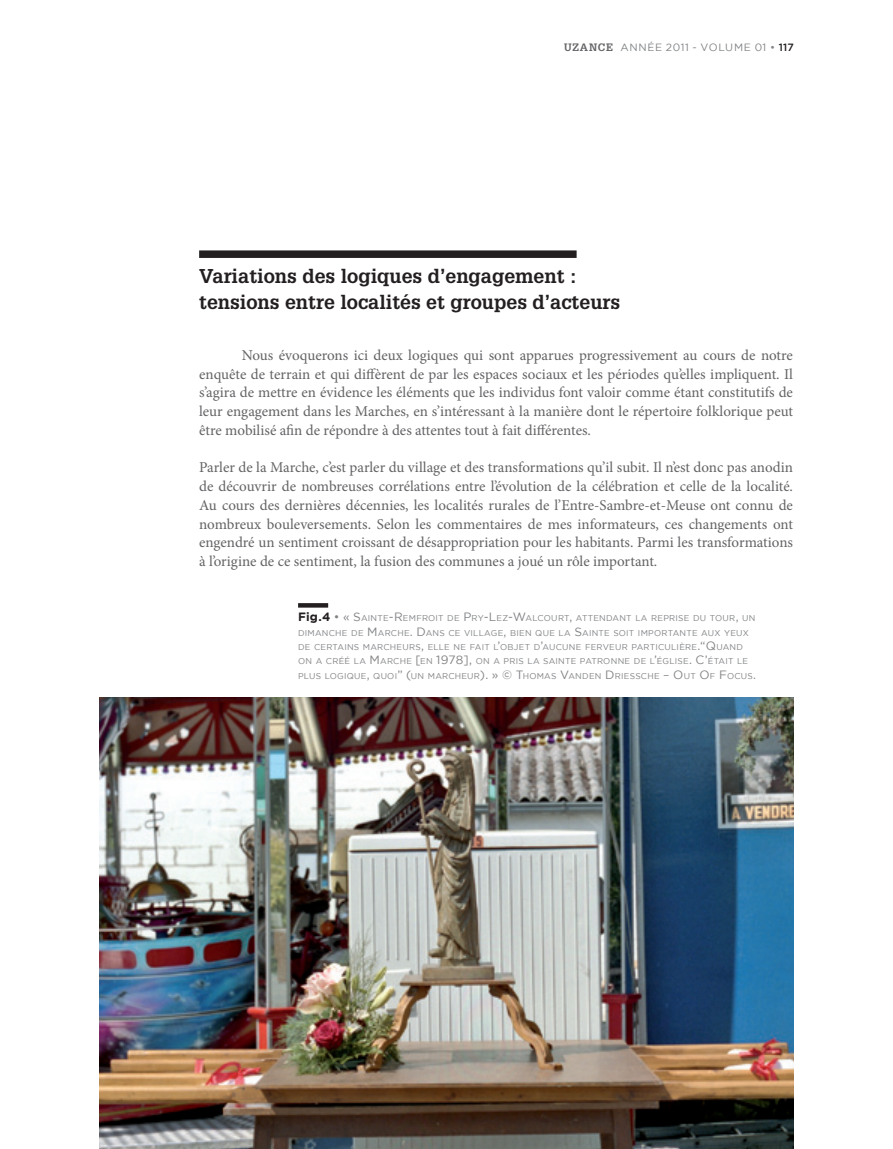
<style>
.page{position:relative;width:893px;height:1149px;background:#fff}
.page>*{position:absolute;margin:0;border:0;box-sizing:border-box;transform-origin:0 0}
.t1{font:700 19.5px/25.5px "Glypha";color:#231f20}
.t2{font:15px/18.8px "Minion Pro";color:#636366;text-align:justify}
.t3{font:10.5px "Gotham";letter-spacing:.06em;color:#808285}
.t4{font:8.4px/14.2px "Gotham";letter-spacing:.025em;color:#808285}
.s1{font-family:"Glypha";font-weight:700;color:#636366}
.s2{font-weight:500;color:#231f20}
.s3{font-weight:700;font-size:12px;color:#231f20}
.s4{font-size:12px}
</style>
<div class="page">
<div style="left:199px;top:250px;width:378px;height:8px;background:#231f20"></div>
<svg style="left:298px;top:603px;width:30px;height:4px"></svg>
<img style="left:99px;top:697px;width:695px;height:451px">
<p class="t3" style="left:564px;top:41px;width:231px"><span class="s1">uzance</span> ANNÉE 2011 - VOLUME 01 • <span class="s2">117</span></p>
<h1 class="t1" style="left:199px;top:263px;width:423px">Variations des logiques d’engagement : tensions entre localités et groupes d’acteurs</h1>
<p class="t2" style="left:199px;top:345px;width:595px;text-indent:43px">Nous évoquerons ici deux logiques qui sont apparues progressivement au cours de notre enquête de terrain et qui diffèrent de par les espaces sociaux et les périodes qu’elles impliquent. Il s’agira de mettre en évidence les éléments que les individus font valoir comme étant constitutifs de leur engagement dans les Marches, en s’intéressant à la manière dont le répertoire folklorique peut être mobilisé afin de répondre à des attentes tout à fait différentes.</p>
<p class="t2" style="left:199px;top:458px;width:595px">Parler de la Marche, c’est parler du village et des transformations qu’il subit. Il n’est donc pas anodin de découvrir de nombreuses corrélations entre l’évolution de la célébration et celle de la localité.<br>Au cours des dernières décennies, les localités rurales de l’Entre-Sambre-et-Meuse ont connu de nombreux bouleversements. Selon les commentaires de mes informateurs, ces changements ont engendré un sentiment croissant de désappropriation pour les habitants. Parmi les transformations à l’origine de ce sentiment, la fusion des communes a joué un rôle important.</p>
<p class="t4" style="left:298px;top:611px;width:459px"><span class="s3">Fig.4</span> <span class="s4">• « S</span>AINTE<span class="s4">-R</span>EMFROIT DE <span class="s4">P</span>RY<span class="s4">-L</span>EZ<span class="s4">-W</span>ALCOURT<span class="s4">,</span> ATTENDANT LA REPRISE DU TOUR<span class="s4">,</span> UN DIMANCHE DE <span class="s4">M</span>ARCHE<span class="s4">. D</span>ANS CE VILLAGE<span class="s4">,</span> BIEN QUE LA <span class="s4">S</span>AINTE SOIT IMPORTANTE AUX YEUX DE CERTAINS MARCHEURS<span class="s4">,</span> ELLE NE FAIT L<span class="s4">’</span>OBJET D<span class="s4">’</span>AUCUNE FERVEUR PARTICULIÈRE<span class="s4">.“Q</span> UAND ON A CRÉÉ LA <span class="s4">M</span>ARCHE <span class="s4">[</span>EN <span class="s4">1978],</span> ON A PRIS LA SAINTE PATRONNE DE L<span class="s4">’</span>ÉGLISE<span class="s4">. C’</span>ÉTAIT LE PLUS LOGIQUE<span class="s4">,</span> QUOI<span class="s4">” (</span>UN MARCHEUR<span class="s4">). » © T</span>HOMAS <span class="s4">V</span>ANDEN <span class="s4">D</span> RIESSCHE <span class="s4">– O</span> UT <span class="s4">O</span> F <span class="s4">F</span>OCUS<span class="s4">.</span></p>
</div>
